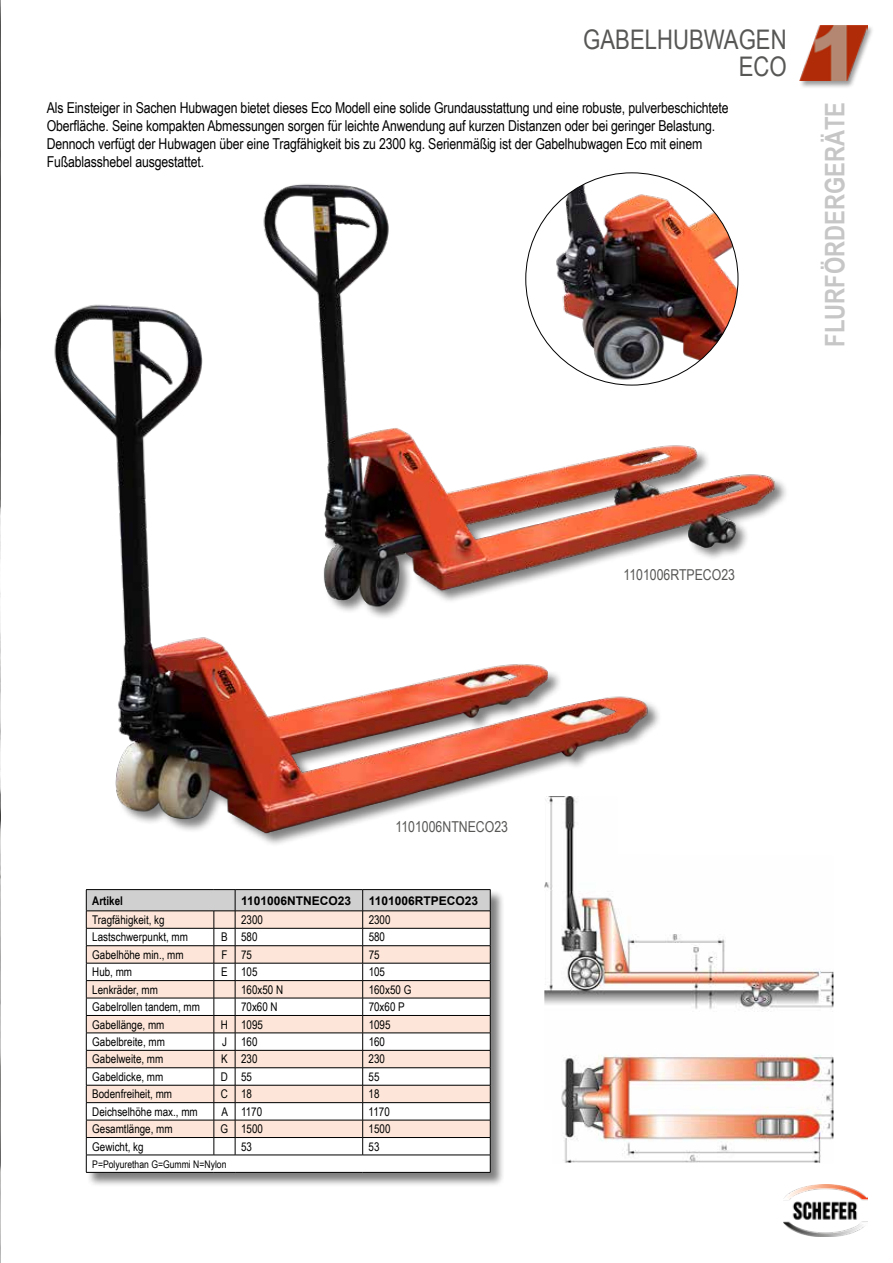
<style>
.page{position:relative;width:893px;height:1263px;background:#fff}
.page>*{position:absolute;margin:0;border:0;box-sizing:border-box;transform-origin:0 0}
.t1{font:700 27px "Arial Narrow";color:#c6c6c6}
.t2{font:27px/27px "Arial Narrow";color:#575756;text-align:right}
.t3{font:15px/18px "Arial Narrow";letter-spacing:-.01em;color:#000}
.t4{font:15px "Arial Narrow";color:#575756}
.t5{font:12px "Arial Narrow";color:#000}
.t6{font:700 12px "Arial";color:#000}
.t7{font:700 12px "Arial Narrow";color:#000}
.t8{font:10.5px "Arial Narrow";color:#000}
</style>
<div class="page">
<div style="left:799px;top:24px;width:76px;height:64px;background:#000;opacity:.4"></div>
<img style="left:799px;top:26px;width:68px;height:55px">
<img style="left:784px;top:1184px;width:83px;height:53px">
<img style="left:0;top:0;width:1px;height:1263px">
<img style="left:544px;top:847px;width:289px;height:316px">
<img style="left:54px;top:304px;width:601px;height:541px">
<div style="left:324px;top:448px;width:465px;height:173px;background:#fff"></div>
<img style="left:257px;top:184px;width:523px;height:432px">
<div style="left:526px;top:173px;width:212px;height:212px;background:#fff;border-radius:50%"></div>
<img style="left:555px;top:173px;width:183px;height:212px">
<div style="left:86px;top:889px;width:419px;height:298px;background:#000;opacity:.5"></div>
<svg style="left:86px;top:889px;width:405px;height:284px"></svg>
<hr style="left:235px;top:1172px;width:128px;height:1px;background:#000">
<hr style="left:363px;top:1172px;width:127px;height:1px;background:#000">
<h1 class="t2" style="left:583px;top:25px;width:205px">GABELHUBWAGEN<br>ECO</h1>
<p class="t3" style="left:47px;top:98px;width:683px">Als Einsteiger in Sachen Hubwagen bietet dieses Eco Modell eine solide Grundausstattung und eine robuste, pulverbeschichtete Oberfläche. Seine kompakten Abmessungen sorgen für leichte Anwendung auf kurzen Distanzen oder bei geringer Belastung.<br>Dennoch verfügt der Hubwagen über eine Tragfähigkeit bis zu 2300 kg. Serienmäßig ist der Gabelhubwagen Eco mit einem Fußablasshebel ausgestattet.</p>
<h1 class="t1" style="left:814px;top:347px;width:246px;rotate:-90deg">FLURFÖRDERGERÄTE</h1>
<p class="t4" style="left:623px;top:564px;width:113px">1101006RTPECO23</p>
<p class="t4" style="left:395px;top:815px;width:114px">1101006NTNECO23</p>
<p class="t7" style="left:92px;top:891px;width:32px">Artikel</p>
<p class="t6" style="left:241px;top:892px;width:112px">1101006NTNECO23</p>
<p class="t6" style="left:369px;top:892px;width:111px">1101006RTPECO23</p>
<p class="t5" style="left:92px;top:911px;width:74px">Tragfähigkeit, kg</p>
<p class="t5" style="left:241px;top:911px;width:23px">2300</p>
<p class="t5" style="left:369px;top:911px;width:23px">2300</p>
<p class="t5" style="left:92px;top:928px;width:97px">Lastschwerpunkt, mm</p>
<p class="t5" style="left:221px;top:928px;width:38px">B 580</p>
<p class="t5" style="left:369px;top:928px;width:18px">580</p>
<p class="t5" style="left:92px;top:946px;width:93px">Gabelhöhe min., mm</p>
<p class="t5" style="left:221px;top:946px;width:32px">F 75</p>
<p class="t5" style="left:369px;top:946px;width:12px">75</p>
<p class="t5" style="left:92px;top:963px;width:41px">Hub, mm</p>
<p class="t5" style="left:221px;top:963px;width:38px">E 105</p>
<p class="t5" style="left:369px;top:963px;width:18px">105</p>
<p class="t5" style="left:92px;top:981px;width:67px">Lenkräder, mm</p>
<p class="t5" style="left:241px;top:981px;width:44px">160x50 N</p>
<p class="t5" style="left:369px;top:981px;width:44px">160x50 G</p>
<p class="t5" style="left:92px;top:998px;width:109px">Gabelrollen tandem, mm</p>
<p class="t5" style="left:241px;top:998px;width:38px">70x60 N</p>
<p class="t5" style="left:369px;top:998px;width:38px">70x60 P</p>
<p class="t5" style="left:92px;top:1015px;width:74px">Gabellänge, mm</p>
<p class="t5" style="left:221px;top:1015px;width:44px">H 1095</p>
<p class="t5" style="left:369px;top:1015px;width:23px">1095</p>
<p class="t5" style="left:92px;top:1033px;width:74px">Gabelbreite, mm</p>
<p class="t5" style="left:222px;top:1033px;width:37px">J 160</p>
<p class="t5" style="left:369px;top:1033px;width:18px">160</p>
<p class="t5" style="left:92px;top:1050px;width:73px">Gabelweite, mm</p>
<p class="t5" style="left:221px;top:1050px;width:38px">K 230</p>
<p class="t5" style="left:369px;top:1050px;width:18px">230</p>
<p class="t5" style="left:92px;top:1068px;width:73px">Gabeldicke, mm</p>
<p class="t5" style="left:221px;top:1068px;width:33px">D 55</p>
<p class="t5" style="left:369px;top:1068px;width:12px">55</p>
<p class="t5" style="left:92px;top:1085px;width:81px">Bodenfreiheit, mm</p>
<p class="t5" style="left:221px;top:1085px;width:33px">C 18</p>
<p class="t5" style="left:369px;top:1085px;width:12px">18</p>
<p class="t5" style="left:92px;top:1103px;width:107px">Deichselhöhe max., mm</p>
<p class="t5" style="left:221px;top:1103px;width:42px">A 1170</p>
<p class="t5" style="left:369px;top:1103px;width:23px">1170</p>
<p class="t5" style="left:92px;top:1120px;width:82px">Gesamtlänge, mm</p>
<p class="t5" style="left:221px;top:1120px;width:44px">G 1500</p>
<p class="t5" style="left:369px;top:1120px;width:23px">1500</p>
<p class="t5" style="left:92px;top:1137px;width:53px">Gewicht, kg</p>
<p class="t5" style="left:241px;top:1137px;width:12px">53</p>
<p class="t5" style="left:369px;top:1137px;width:12px">53</p>
<p class="t8" style="left:92px;top:1156px;width:136px">P=Polyurethan G=Gummi N=Nylon</p>
</div>
